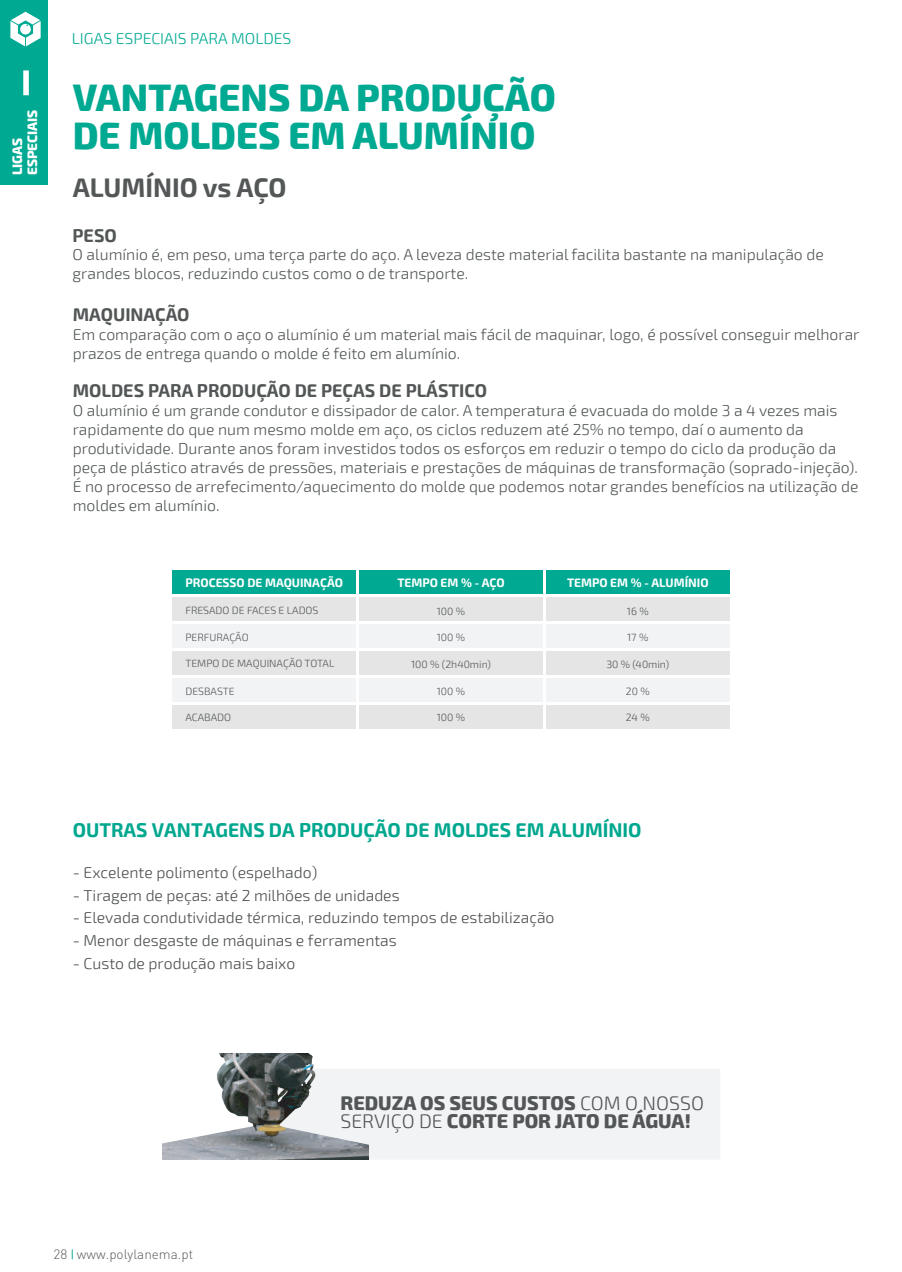
<style>
.page{position:relative;width:902px;height:1272px;background:#fff}
.page>*{position:absolute;margin:0;border:0;box-sizing:border-box;transform-origin:0 0}
.t1{font:800 37.5px/37.5px "Exo 2";color:#00a992}
.t2{font:700 26.25px "Exo 2";color:#535757}
.t3{font:800 19.5px/18.6px "Exo 2";color:#525656}
.t4{font:700 19.5px "Exo 2";color:#00a78f}
.t5{font:700 18px "Exo 2";color:#525656}
.t6{font:300 15.75px/18.9px "Exo 2";color:#525656}
.t7{font:300 15.75px "Exo 2";color:#4a4d4f}
.t8{font:300 15.75px "Exo 2";color:#00a992}
.t9{font:300 13.5px "DIN Pro";color:#57585a}
.t10{font:800 13.5px/15px "Exo 2";color:#fff}
.t11{font:700 12px "Exo 2";color:#fff}
.t12{font:300 10.5px "Exo 2";color:#535757}
.s1{font-weight:300}
</style>
<div class="page">
<div style="left:172px;top:570px;width:184px;height:24px;background:#00a992"></div>
<div style="left:359px;top:570px;width:184px;height:24px;background:#00a992"></div>
<div style="left:546px;top:570px;width:184px;height:24px;background:#00a992"></div>
<div style="left:172px;top:597px;width:184px;height:24px;background:#e4e5e4"></div>
<div style="left:359px;top:597px;width:184px;height:24px;background:#e4e5e4"></div>
<div style="left:172px;top:624px;width:184px;height:24px;background:#f2f3f4"></div>
<div style="left:359px;top:624px;width:184px;height:24px;background:#f2f3f4"></div>
<div style="left:172px;top:651px;width:184px;height:24px;background:#e4e5e4"></div>
<div style="left:359px;top:651px;width:184px;height:24px;background:#e4e5e4"></div>
<div style="left:546px;top:597px;width:184px;height:24px;background:#e4e5e4"></div>
<div style="left:546px;top:624px;width:184px;height:24px;background:#f2f3f4"></div>
<div style="left:546px;top:651px;width:184px;height:24px;background:#e4e5e4"></div>
<div style="left:172px;top:678px;width:184px;height:24px;background:#f2f3f4"></div>
<div style="left:359px;top:678px;width:184px;height:24px;background:#f2f3f4"></div>
<div style="left:172px;top:705px;width:184px;height:24px;background:#e4e5e4"></div>
<div style="left:359px;top:705px;width:184px;height:24px;background:#e4e5e4"></div>
<div style="left:546px;top:678px;width:184px;height:24px;background:#f2f3f4"></div>
<div style="left:546px;top:705px;width:184px;height:24px;background:#e4e5e4"></div>
<div style="left:368px;top:1069px;width:352px;height:91px;background:#f2f3f4"></div>
<img style="left:163px;top:1053px;width:205px;height:107px">
<div style="left:0;top:0;width:48px;height:185px;background:#00a992"></div>
<div style="left:23px;top:70px;width:6px;height:25px;background:#fff"></div>
<svg style="left:10px;top:12px;width:31px;height:34px"></svg>
<p class="t10" style="left:10px;top:175px;width:67px;rotate:-90deg">LIGAS<br>ESPECIAIS</p>
<p class="t8" style="left:72px;top:30px;width:221px">LIGAS ESPECIAIS PARA MOLDES</p>
<h1 class="t1" style="left:73px;top:80px;width:485px">VANTAGENS DA PRODUÇÃO<br>DE MOLDES EM ALUMÍNIO</h1>
<h2 class="t2" style="left:73px;top:172px;width:215px">ALUMÍNIO vs AÇO</h2>
<p class="t5" style="left:73px;top:224px;width:46px">PESO</p>
<p class="t6" style="left:73px;top:246px;width:753px">O alumínio é, em peso, uma terça parte do aço. A leveza deste material facilita bastante na manipulação de grandes blocos, reduzindo custos como o de transporte.</p>
<p class="t5" style="left:73px;top:304px;width:118px">MAQUINAÇÃO</p>
<p class="t6" style="left:73px;top:325px;width:788px">Em comparação com o aço o alumínio é um material mais fácil de maquinar, logo, é possível conseguir melhorar prazos de entrega quando o molde é feito em alumínio.</p>
<p class="t5" style="left:73px;top:380px;width:416px">MOLDES PARA PRODUÇÃO DE PEÇAS DE PLÁSTICO</p>
<p class="t6" style="left:73px;top:402px;width:787px">O alumínio é um grande condutor e dissipador de calor. A temperatura é evacuada do molde 3 a 4 vezes mais rapidamente do que num mesmo molde em aço, os ciclos reduzem até 25% no tempo, daí o aumento da produtividade. Durante anos foram investidos todos os esforços em reduzir o tempo do ciclo da produção da peça de plástico através de pressões, materiais e prestações de máquinas de transformação (soprado-injeção).<br>É no processo de arrefecimento/aquecimento do molde que podemos notar grandes benefícios na utilização de moldes em alumínio.</p>
<p class="t11" style="left:185px;top:576px;width:159px">PROCESSO DE MAQUINAÇÃO</p>
<p class="t12" style="left:185px;top:605px;width:135px">FRESADO DE FACES E LADOS</p>
<p class="t12" style="left:185px;top:631px;width:65px">PERFURAÇÃO</p>
<p class="t12" style="left:185px;top:657px;width:150px">TEMPO DE MAQUINAÇÃO TOTAL</p>
<p class="t12" style="left:185px;top:685px;width:51px">DESBASTE</p>
<p class="t12" style="left:185px;top:711px;width:47px">ACABADO</p>
<p class="t11" style="left:397px;top:576px;width:109px">TEMPO EM % - AÇO</p>
<p class="t11" style="left:567px;top:576px;width:143px">TEMPO EM % - ALUMÍNIO</p>
<p class="t12" style="left:437px;top:605px;width:30px">100 %</p>
<p class="t12" style="left:437px;top:631px;width:30px">100 %</p>
<p class="t12" style="left:411px;top:658px;width:81px">100 % (2h40min)</p>
<p class="t12" style="left:606px;top:658px;width:64px">30 % (40min)</p>
<p class="t12" style="left:627px;top:605px;width:23px">16 %</p>
<p class="t12" style="left:627px;top:631px;width:23px">17 %</p>
<p class="t12" style="left:437px;top:685px;width:30px">100 %</p>
<p class="t12" style="left:437px;top:712px;width:30px">100 %</p>
<p class="t12" style="left:626px;top:712px;width:25px">24 %</p>
<p class="t12" style="left:626px;top:685px;width:25px">20 %</p>
<p class="t4" style="left:73px;top:818px;width:570px">OUTRAS VANTAGENS DA PRODUÇÃO DE MOLDES EM ALUMÍNIO</p>
<p class="t7" style="left:73px;top:864px;width:246px">- Excelente polimento (espelhado)</p>
<p class="t7" style="left:73px;top:886px;width:328px">- Tiragem de peças: até 2 milhões de unidades</p>
<p class="t7" style="left:73px;top:909px;width:483px">- Elevada condutividade térmica, reduzindo tempos de estabilização</p>
<p class="t7" style="left:73px;top:931px;width:326px">- Menor desgaste de máquinas e ferramentas</p>
<p class="t7" style="left:73px;top:954px;width:224px">- Custo de produção mais baixo</p>
<p class="t9" style="left:54px;top:1245px;width:141px">28 www.polylanema.pt</p>
<p class="t3" style="left:340px;top:1094px;width:365px">REDUZA OS SEUS CUSTOS <span class="s1">COM O NOSSO<br>SERVIÇO DE</span> CORTE POR JATO DE ÁGUA!</p>
</div>
